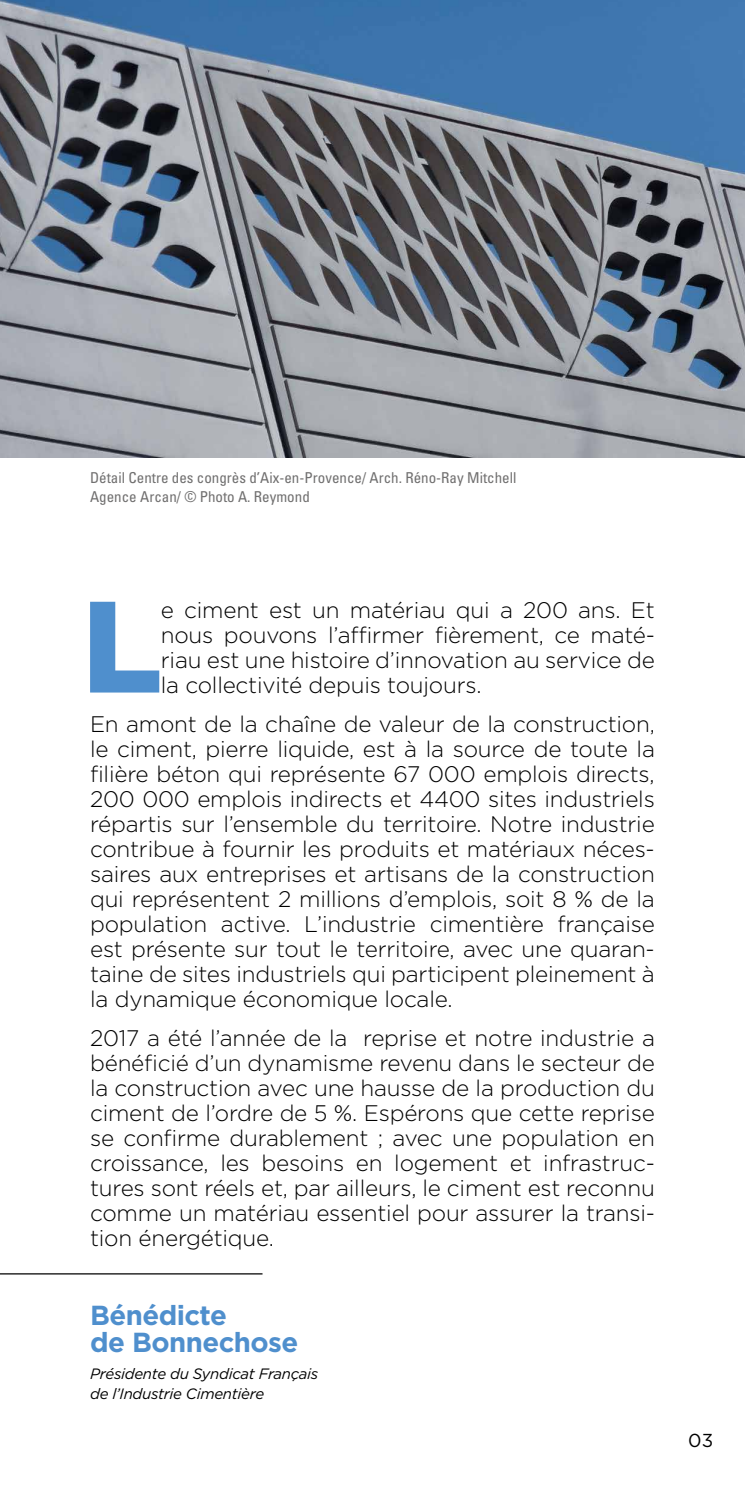
<style>
.page{position:relative;width:745px;height:1489px;background:#fff}
.page>*{position:absolute;margin:0;border:0;box-sizing:border-box;transform-origin:0 0}
.t1{font:900 129.75px "Gotham";color:#4f8fcd}
.t2{font:700 27.5px/27.5px "Gotham";letter-spacing:-.02em;color:#4f8fcd}
.t3{font:300 22.5px/25px "Gotham";letter-spacing:-.01em;color:#000;text-align:justify}
.t4{font:18.75px "Gotham";color:#000}
.t5{font:condensed 15px/18px "Univers";color:#706f6f}
.t6{font:italic 15px/20px "Gotham";letter-spacing:-.02em;color:#000}
</style>
<div class="page">
<hr style="left:0;top:1273px;width:262px;height:1px;background:#000">
<img style="left:0;top:0;width:744px;height:457px">
<p class="t5" style="left:90px;top:469px;width:427px">Détail Centre des congrès d’Aix-en-Provence/ Arch. Réno-Ray Mitchell<br>Agence Arcan/ © Photo A. Reymond</p>
<h1 class="t1" style="left:82px;top:557px;width:81px">L</h1>
<p class="t3" style="left:161px;top:596px;width:495px">e ciment est un matériau qui a 200 ans. Et nous pouvons l’affirmer fièrement, ce maté&shy;riau est une histoire d’innovation au service de la collectivité depuis toujours.</p>
<p class="t3" style="left:90px;top:710px;width:566px">En amont de la chaîne de valeur de la construction, le ciment, pierre liquide, est à la source de toute la filière béton qui représente 67 000 emplois directs, 200 000 emplois indirects et 4400 sites industriels répartis sur l’ensemble du territoire. Notre industrie contribue à fournir les produits et matériaux néces&shy;saires aux entreprises et artisans de la construction qui représentent 2 millions d’emplois, soit 8 % de la population active. L’industrie cimentière française est présente sur tout le territoire, avec une quaran&shy;taine de sites industriels qui participent pleinement à la dynamique économique locale.</p>
<p class="t3" style="left:90px;top:1024px;width:566px">2017 a été l’année de la reprise et notre industrie a bénéficié d’un dynamisme revenu dans le secteur de la construction avec une hausse de la production du ciment de l’ordre de 5 %. Espérons que cette reprise se confirme durablement ; avec une population en croissance, les besoins en logement et infrastruc&shy;tures sont réels et, par ailleurs, le ciment est reconnu comme un matériau essentiel pour assurer la transi&shy;tion énergétique.</p>
<p class="t2" style="left:90px;top:1300px;width:210px">Bénédicte<br>de Bonnechose</p>
<p class="t6" style="left:90px;top:1363px;width:230px">Présidente du Syndicat Français de l’Industrie Cimentière</p>
<p class="t4" style="left:687px;top:1428px;width:27px">03</p>
</div>
